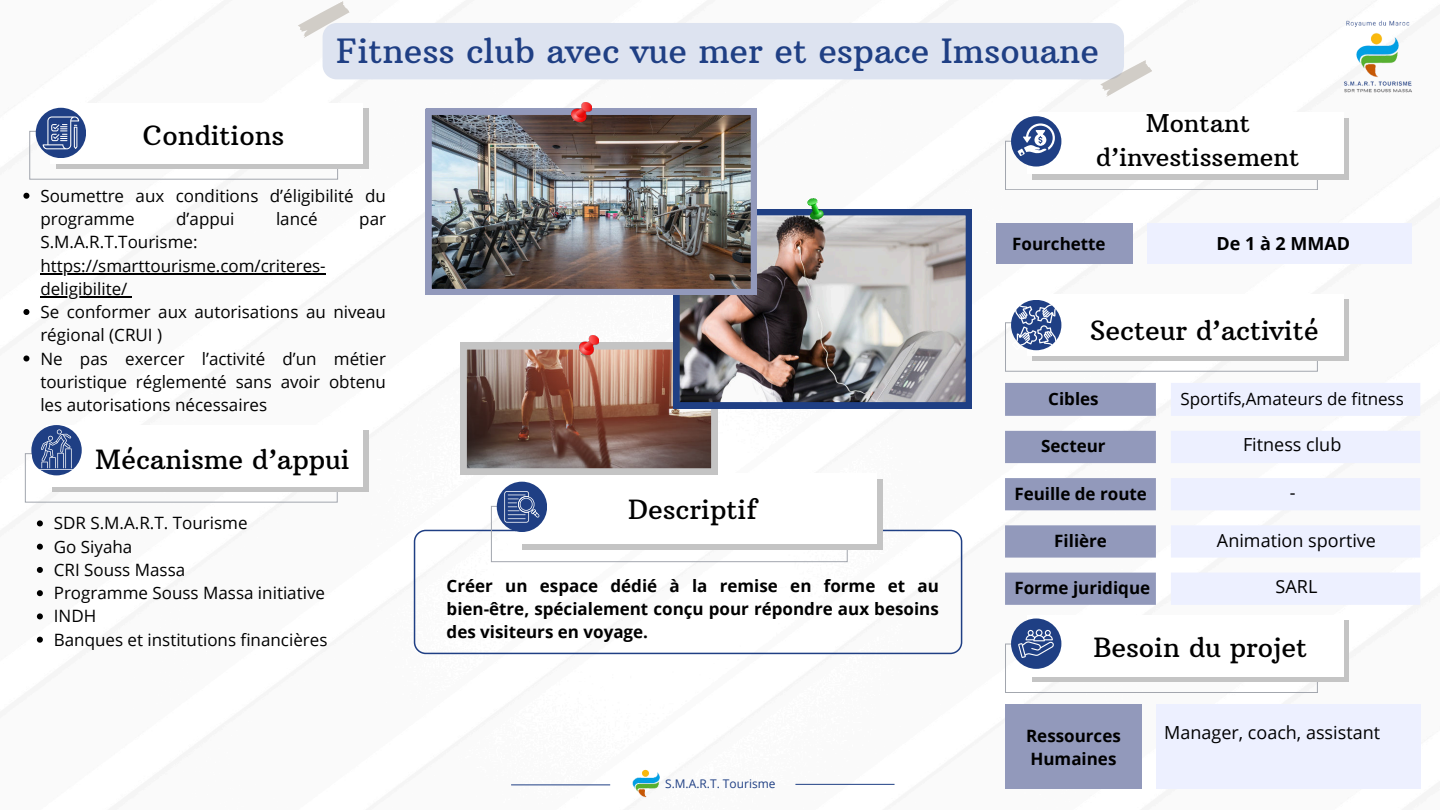
<style>
.page{position:relative;width:1440px;height:810px;background:#fff}
.page>*{position:absolute;margin:0;border:0;box-sizing:border-box;transform-origin:0 0}
.t1{font:34.1px "Arbutus Slab";color:#1f3f84}
.t2{font:27px "Arbutus Slab";color:#000}
.t3{font:25px/34.5px "Arbutus Slab";color:#000;text-align:center}
.t4{font:18px "Open Sans";color:#000}
.t5{font:700 18px "Open Sans";color:#000}
.t6{font:17px/23.3px "Open Sans";color:#000}
.t7{font:700 17px/23.2px "Open Sans";color:#000;text-align:justify}
.t8{font:11.9px "Open Sans";color:#1f3f84}
</style>
<div class="page">
<svg style="left:414px;top:530px;width:548px;height:124px"></svg>
<div style="left:491px;top:506px;width:357px;height:56px;border:1px solid #a2a6ae"></div>
<div style="left:522px;top:480px;width:360px;height:70px;background:#c4c4c4"></div>
<div style="left:516px;top:474px;width:361px;height:70px;background:#fff"></div>
<div style="left:1005px;top:141px;width:313px;height:49px;border:1px solid #a2a6ae"></div>
<div style="left:1032px;top:118px;width:316px;height:61px;background:#c4c4c4"></div>
<div style="left:1027px;top:113px;width:316px;height:61px;background:#fff"></div>
<div style="left:1032px;top:299px;width:316px;height:62px;background:#c4c4c4"></div>
<div style="left:1027px;top:294px;width:316px;height:62px;background:#fff"></div>
<div style="left:1005px;top:644px;width:313px;height:49px;border:1px solid #a2a6ae"></div>
<div style="left:1032px;top:621px;width:316px;height:61px;background:#c4c4c4"></div>
<div style="left:1027px;top:615px;width:316px;height:62px;background:#fff"></div>
<img style="left:1333px;top:19px;width:89px;height:74px">
<svg style="left:1005px;top:383px;width:151px;height:222px"></svg>
<svg style="left:1171px;top:383px;width:249px;height:222px;fill:#edf0ff"></svg>
<div style="left:1005px;top:704px;width:136px;height:85px;background:#9299bb"></div>
<div style="left:1156px;top:704px;width:264px;height:85px;background:#edf0ff"></div>
<hr style="left:795px;top:784px;width:100px;height:1px;background:#1f3f84">
<img style="left:632px;top:769px;width:28px;height:29px">
<hr style="left:511px;top:785px;width:99px;height:1px;background:#1f3f84">
<div style="left:497px;top:482px;width:50px;height:50px;background:#1f3f84;border-radius:50%"></div>
<div style="left:1011px;top:116px;width:50px;height:51px;background:#1f3f84;border-radius:50%"></div>
<div style="left:1011px;top:618px;width:50px;height:51px;background:#1f3f84;border-radius:50%"></div>
<svg style="left:499px;top:490px;width:41px;height:37px"></svg>
<svg style="left:1012px;top:123px;width:43px;height:37px"></svg>
<svg style="left:1011px;top:300px;width:49px;height:50px"></svg>
<svg style="left:1012px;top:629px;width:42px;height:33px"></svg>
<svg style="left:298px;top:1px;width:854px;height:96px"></svg>
<img style="left:460px;top:343px;width:258px;height:132px">
<img style="left:674px;top:209px;width:297px;height:199px">
<img style="left:426px;top:109px;width:331px;height:186px">
<img style="left:579px;top:335px;width:20px;height:26px">
<img style="left:572px;top:102px;width:19px;height:26px">
<img style="left:808px;top:199px;width:18px;height:26px">
<div style="left:1148px;top:224px;width:264px;height:40px;background:#edf0ff"></div>
<div style="left:997px;top:224px;width:136px;height:40px;background:#9299bb"></div>
<div style="left:25px;top:453px;width:313px;height:49px;border:1px solid #a2a6ae"></div>
<svg style="left:52px;top:430px;width:316px;height:62px;background:#ccc"></svg>
<div style="left:47px;top:425px;width:316px;height:61px;background:#fff"></div>
<div style="left:29px;top:131px;width:309px;height:49px;border:1px solid #a2a6ae"></div>
<div style="left:56px;top:108px;width:312px;height:61px;background:#c4c4c4"></div>
<div style="left:51px;top:103px;width:312px;height:61px;background:#fff"></div>
<div style="left:36px;top:108px;width:50px;height:50px;background:#1f3f84;border-radius:50%"></div>
<svg style="left:37px;top:117px;width:42px;height:33px"></svg>
<div style="left:31px;top:425px;width:51px;height:50px;background:#1f3f84;border-radius:50%"></div>
<svg style="left:32px;top:429px;width:40px;height:43px"></svg>
<hr style="left:39px;top:469px;width:35px;height:1px;background:#fff">
<svg style="left:37px;top:520px;width:6px;height:6px"></svg>
<svg style="left:37px;top:544px;width:6px;height:6px"></svg>
<svg style="left:37px;top:567px;width:6px;height:6px"></svg>
<svg style="left:37px;top:590px;width:6px;height:6px"></svg>
<svg style="left:36px;top:613px;width:7px;height:30px"></svg>
<svg style="left:23px;top:193px;width:6px;height:6px"></svg>
<hr style="left:40px;top:273px;width:286px;height:2px;background:#000">
<hr style="left:40px;top:296px;width:88px;height:2px;background:#000">
<svg style="left:23px;top:309px;width:6px;height:6px"></svg>
<svg style="left:23px;top:356px;width:6px;height:6px"></svg>
<h2 class="t2" style="left:143px;top:119px;width:143px">Conditions</h2>
<h1 class="t1" style="left:336px;top:29px;width:764px">Fitness club avec vue mer et espace Imsouane</h1>
<h3 class="t3" style="left:1096px;top:105px;width:205px">Montant d’investissement</h3>
<p class="t6" style="left:40px;top:184px;width:347px">Soumettre aux conditions d’éligibilité du programme</p>
<p class="t6" style="left:176px;top:207px;width:60px">d’appui</p>
<p class="t6" style="left:276px;top:207px;width:43px">lancé</p>
<p class="t6" style="left:359px;top:207px;width:28px">par</p>
<p class="t6" style="left:40px;top:230px;width:347px">S.M.A.R.T.Tourisme: https://smarttourisme.com/criteres&shy;deligibilite/<br>Se conformer aux autorisations au niveau régional (CRUI )<br>Ne pas exercer l’activité d’un métier touristique réglementé sans avoir obtenu les autorisations nécessaires</p>
<h2 class="t2" style="left:95px;top:443px;width:256px">Mécanisme d’appui</h2>
<p class="t6" style="left:54px;top:511px;width:275px">SDR S.M.A.R.T. Tourisme<br>Go Siyaha<br>CRI Souss Massa<br>Programme Souss Massa initiative<br>INDH<br>Banques et institutions financières</p>
<h2 class="t2" style="left:628px;top:492px;width:130px">Descriptif</h2>
<p class="t7" style="left:447px;top:574px;width:494px">Créer un espace dédié à la remise en forme et au bien-être, spécialement conçu pour répondre aux besoins des visiteurs en voyage.</p>
<p class="t8" style="left:665px;top:776px;width:112px">S.M.A.R.T. Tourisme</p>
<p class="t7" style="left:1012px;top:232px;width:95px">Fourchette</p>
<p class="t5" style="left:1216px;top:231px;width:135px">De 1 à 2 MMAD</p>
<h2 class="t2" style="left:1090px;top:314px;width:230px">Secteur d’activité</h2>
<p class="t7" style="left:1048px;top:387px;width:52px">Cibles</p>
<p class="t7" style="left:1041px;top:434px;width:66px">Secteur</p>
<p class="t7" style="left:1014px;top:482px;width:134px">Feuille de route</p>
<p class="t7" style="left:1054px;top:529px;width:54px">Filière</p>
<p class="t7" style="left:1014px;top:576px;width:137px">Forme juridique</p>
<p class="t6" style="left:1181px;top:386px;width:225px">Sportifs,Amateurs de fitness</p>
<p class="t4" style="left:1243px;top:432px;width:100px">Fitness club</p>
<p class="t4" style="left:1290px;top:480px;width:7px">-</p>
<p class="t4" style="left:1217px;top:528px;width:161px">Animation sportive</p>
<p class="t4" style="left:1276px;top:574px;width:43px">SARL</p>
<h2 class="t2" style="left:1094px;top:631px;width:215px">Besoin du projet</h2>
<p class="t7" style="left:1026px;top:723px;width:96px">Ressources<br>Humaines</p>
<p class="t4" style="left:1164px;top:721px;width:217px">Manager, coach, assistant</p>
</div>
